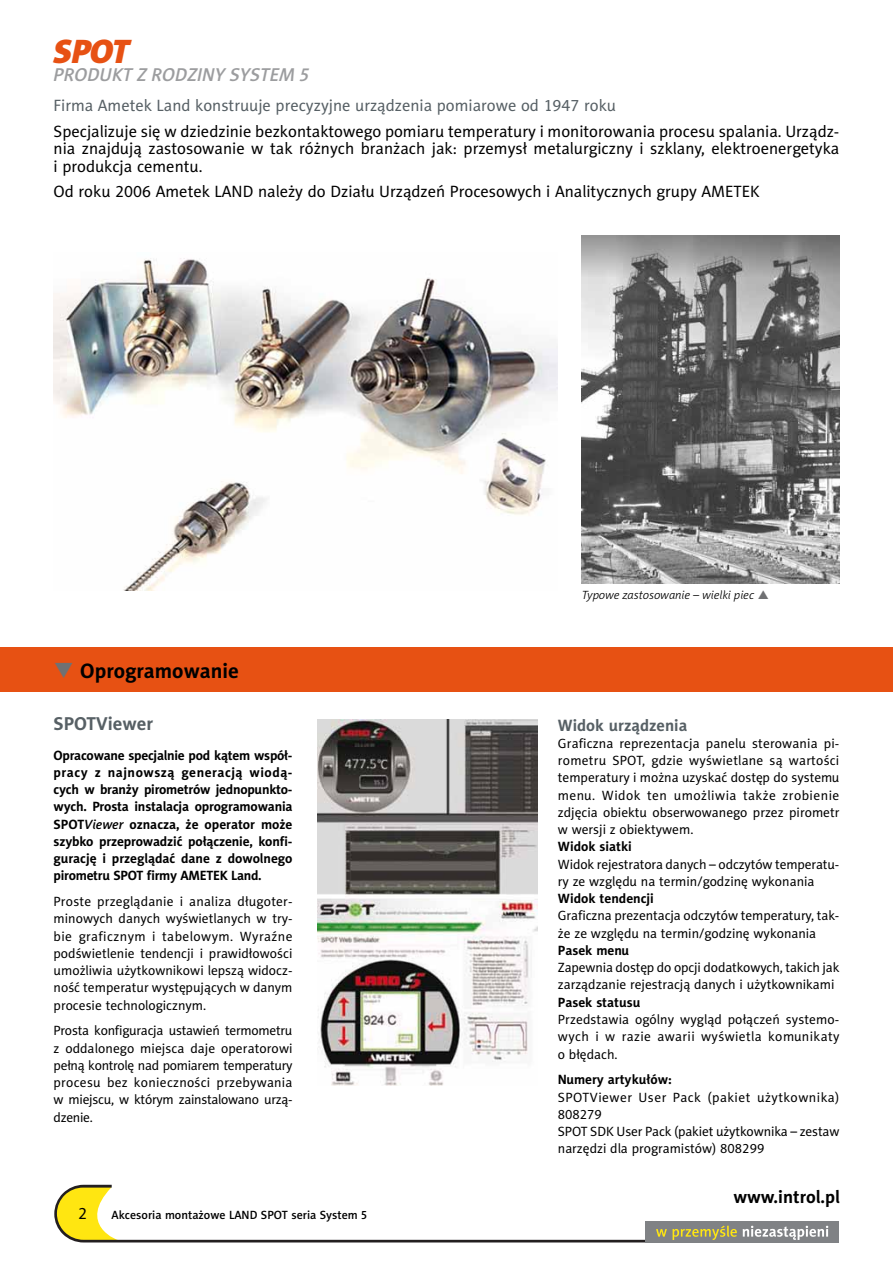
<style>
.page{position:relative;width:893px;height:1263px;background:#fff}
.page>*{position:absolute;margin:0;border:0;box-sizing:border-box;transform-origin:0 0}
.t1{font:italic 33.75px "Naomi Sans EFNPS Black";color:#e75113}
.t2{font:700 21px "Naomi Sans EFN";color:#000}
.t3{font:italic 18.75px "Naomi Sans EFNPS Medium";color:#9c9d9f}
.t4{font:700 18.75px "Naomi Sans EFN";color:#576065}
.t5{font:700 18px "Naomi Sans EFN";color:#000}
.t6{font:16.5px/17.2px "Naomi Sans EFN";color:#000;text-align:justify}
.t7{font:16.5px "Naomi Sans EFN";color:#576065}
.t8{font:700 16.5px "Naomi Sans EFN";color:#576065}
.t9{font:13.5px/17.2px "Naomi Sans EFN";color:#000;text-align:justify}
.t10{font:700 13.5px/17.2px "Naomi Sans EFN";color:#000;text-align:justify}
.t11{font:12px "Naomi Sans EFNPS Medium";color:#000}
.t12{font:italic 12px "Naomi Sans EFNPS Light";color:#000}
.s1{font-family:"Naomi Sans EFNPS Medium";font-weight:400;font-style:italic}
</style>
<div class="page">
<div style="left:645px;top:1221px;width:194px;height:22px;background:#808285"></div>
<svg style="left:54px;top:1184px;width:775px;height:58px"></svg>
<img style="left:582px;top:235px;width:257px;height:349px">
<img style="left:54px;top:258px;width:503px;height:333px">
<div style="left:0;top:647px;width:893px;height:45px;background:#e75113"></div>
<img style="left:318px;top:719px;width:219px;height:367px">
<h1 class="t1" style="left:54px;top:38px;width:77px">SPOT</h1>
<h3 class="t3" style="left:54px;top:67px;width:257px">PRODUKT Z RODZINY SYSTEM 5</h3>
<p class="t7" style="left:54px;top:99px;width:564px">Firma Ametek Land konstruuje precyzyjne urządzenia pomiarowe od 1947 roku</p>
<p class="t6" style="left:54px;top:124px;width:787px">Specjalizuje się w dziedzinie bezkontaktowego pomiaru temperatury i monitorowania procesu spalania. Urządz&shy;nia znajdują zastosowanie w tak różnych branżach jak: przemysł metalurgiczny i szklany, elektroenergetyka i produkcja cementu.</p>
<p class="t6" style="left:54px;top:185px;width:708px">Od roku 2006 Ametek LAND należy do Działu Urządzeń Procesowych i Analitycznych grupy AMETEK</p>
<h2 class="t2" style="left:80px;top:662px;width:160px">Oprogramowanie</h2>
<h3 class="t4" style="left:54px;top:716px;width:101px">SPOTViewer</h3>
<p class="t10" style="left:54px;top:747px;width:240px">Opracowane specjalnie pod kątem współ&shy;pracy z najnowszą generacją wiodą&shy;cych w branży pirometrów jednopunkto&shy;wych. Prosta instalacja oprogramowania SPOT<span class="s1">Viewer</span> oznacza, że operator może szybko przeprowadzić połączenie, konfi&shy;gurację i przeglądać dane z dowolnego pirometru SPOT firmy AMETEK Land.</p>
<p class="t9" style="left:54px;top:894px;width:240px">Proste przeglądanie i analiza długoter&shy;minowych danych wyświetlanych w try&shy;bie graficznym i tabelowym. Wyraźne podświetlenie tendencji i prawidłowości umożliwia użytkownikowi lepszą widocz&shy;ność temperatur występujących w danym procesie technologicznym.</p>
<p class="t9" style="left:54px;top:1023px;width:240px">Prosta konfiguracja ustawień termometru z oddalonego miejsca daje operatorowi pełną kontrolę nad pomiarem temperatury procesu bez konieczności przebywania w miejscu, w którym zainstalowano urzą&shy;dzenie.</p>
<p class="t6" style="left:78px;top:1206px;width:10px">2</p>
<p class="t11" style="left:112px;top:1210px;width:257px">Akcesoria montażowe LAND SPOT seria System 5</p>
<p class="t12" style="left:582px;top:590px;width:174px">Typowe zastosowanie – wielki piec</p>
<p class="t8" style="left:558px;top:719px;width:131px">Widok urządzenia</p>
<p class="t9" style="left:558px;top:736px;width:283px">Graficzna reprezentacja panelu sterowania pi&shy;rometru SPOT, gdzie wyświetlane są wartości temperatury i można uzyskać dostęp do systemu menu. Widok ten umożliwia także zrobienie zdjęcia obiektu obserwowanego przez pirometr w wersji z obiektywem.</p>
<p class="t10" style="left:558px;top:839px;width:75px">Widok siatki</p>
<p class="t9" style="left:558px;top:857px;width:283px">Widok rejestratora danych – odczytów temperatu&shy;ry ze względu na termin/godzinę wykonania</p>
<p class="t10" style="left:558px;top:891px;width:98px">Widok tendencji</p>
<p class="t9" style="left:558px;top:908px;width:283px">Graficzna prezentacja odczytów temperatury, tak&shy;że ze względu na termin/godzinę wykonania</p>
<p class="t10" style="left:558px;top:943px;width:73px">Pasek menu</p>
<p class="t9" style="left:558px;top:960px;width:283px">Zapewnia dostęp do opcji dodatkowych, takich jak zarządzanie rejestracją danych i użytkownikami</p>
<p class="t10" style="left:558px;top:995px;width:84px">Pasek statusu</p>
<p class="t9" style="left:558px;top:1012px;width:283px">Przedstawia ogólny wygląd połączeń systemo&shy;wych i w razie awarii wyświetla komunikaty o błędach.</p>
<p class="t10" style="left:558px;top:1072px;width:115px">Numery artykułów:</p>
<p class="t9" style="left:558px;top:1089px;width:283px;text-align:left">SPOTViewer User Pack (pakiet użytkownika)<br>808279<br>SPOT SDK User Pack (pakiet użytkownika – zestaw narzędzi dla programistów) 808299</p>
<h3 class="t5" style="left:733px;top:1190px;width:108px">www.introl.pl</h3>
</div>
